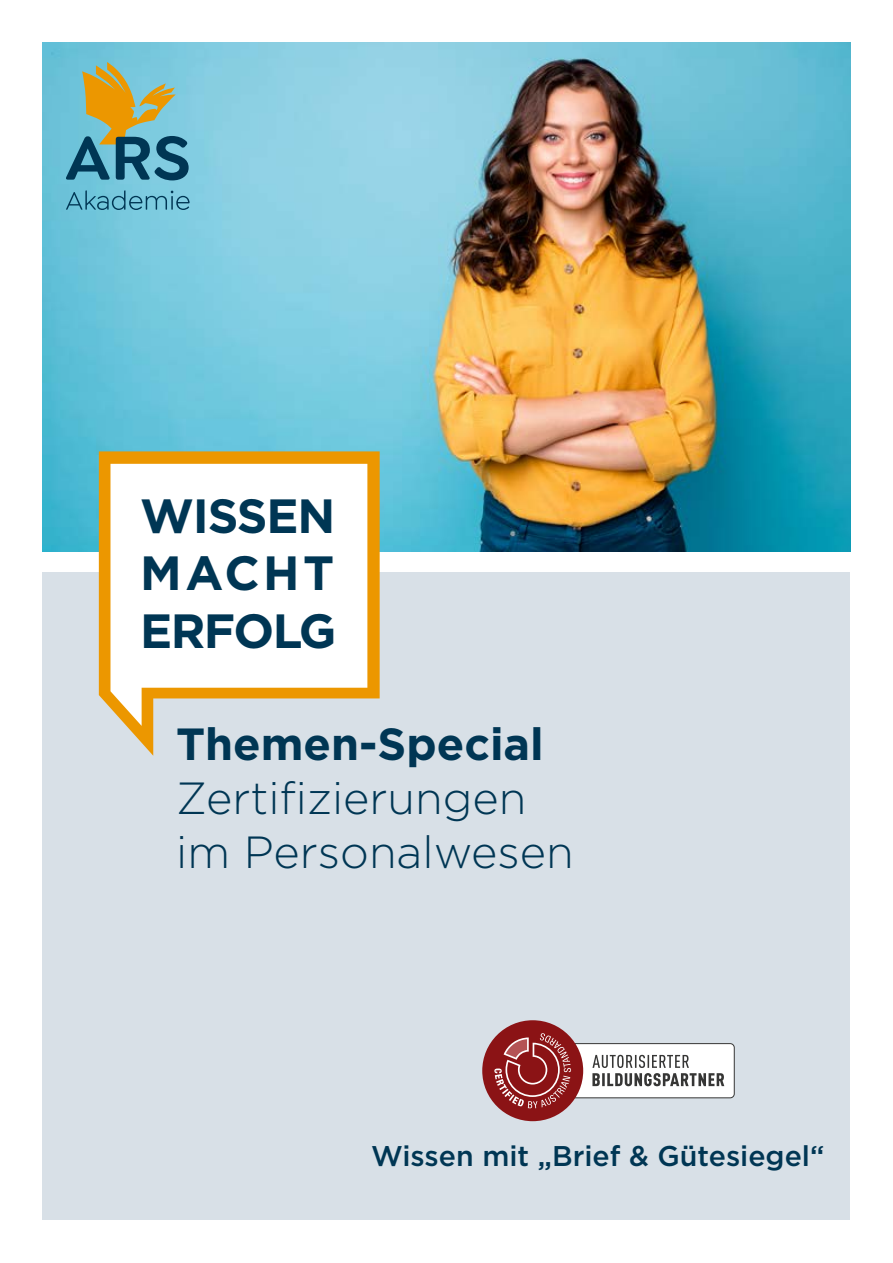
<style>
.page{position:relative;width:893px;height:1263px;background:#fff}
.page>*{position:absolute;margin:0;border:0;box-sizing:border-box;transform-origin:0 0}
.t1{font:700 48px/57.6px "Gotham";letter-spacing:-.025em;color:#003654;text-align:justify}
.t2{font:300 45px/54px "Gotham";color:#003654}
.t3{font:700 45px "Gotham";color:#003654}
.t4{font:500 28.5px "Gotham";color:#003654}
</style>
<div class="page">
<img style="left:43px;top:43px;width:807px;height:508px">
<svg style="left:66px;top:190px;width:124px;height:20px;background:#5fabc2"></svg>
<svg style="left:65px;top:62px;width:124px;height:118px;background:#7ca394"></svg>
<div style="left:43px;top:572px;width:807px;height:648px;background:#d8e0e7"></div>
<svg style="left:99px;top:451px;width:281px;height:305px;fill:#fff"></svg>
<div style="left:571px;top:1043px;width:163px;height:55px;background:#fff;border-radius:4px"></div>
<div style="left:571px;top:1043px;width:164px;height:55px;border:1px solid #363635;border-radius:4px"></div>
<svg style="left:592px;top:1055px;width:132px;height:31px"></svg>
<div style="left:482px;top:1020px;width:101px;height:101px;background:#8b1315;border-radius:50%"></div>
<svg style="left:494px;top:1033px;width:77px;height:75px"></svg>
<p class="t1" style="left:140px;top:487px;width:198px">WISSEN MACHT ERFOLG</p>
<p class="t3" style="left:176px;top:714px;width:369px">Themen-Special</p>
<p class="t2" style="left:176px;top:770px;width:399px">Zertifizierungen im Personalwesen</p>
<p class="t4" style="left:371px;top:1137px;width:455px">Wissen mit „Brief &amp; Gütesiegel“</p>
</div>
